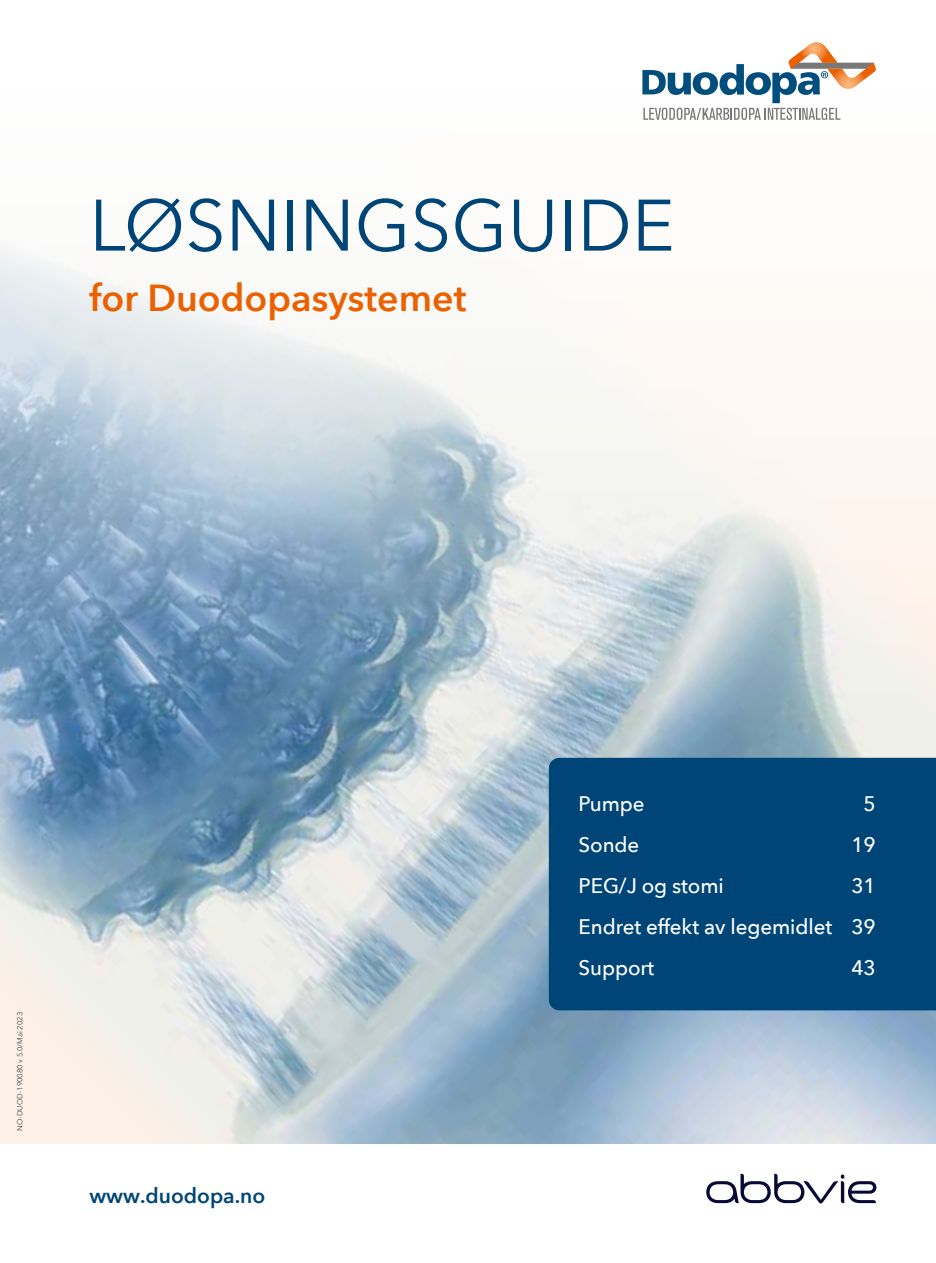
<style>
.page{position:relative;width:936px;height:1263px;background:#fff}
.page>*{position:absolute;margin:0;border:0;box-sizing:border-box;transform-origin:0 0}
.t1{font:72px "Avenir Next";color:#004577}
.t2{font:600 37.5px "Avenir Next";color:#eb6000}
.t3{font:500 21px/41px "Avenir Next";letter-spacing:-.005em;color:#fff;text-align:justify}
.t4{font:600 21px "Avenir Next";color:#004577}
.t5{font:7.5px "Avenir Next";color:#484847}
</style>
<div class="page">
<img style="left:0;top:42px;width:935px;height:1102px">
<div style="left:549px;top:758px;width:386px;height:252px;background:#004577"></div>
<svg style="left:706px;top:1174px;width:170px;height:29px"></svg>
<svg style="left:642px;top:43px;width:234px;height:77px"></svg>
<h1 class="t1" style="left:89px;top:165px;width:586px">LØSNINGSGUIDE</h1>
<h2 class="t2" style="left:89px;top:265px;width:378px">for Duodopasystemet</h2>
<p class="t5" style="left:13px;top:1131px;width:120px;rotate:-90deg">NO-DUOD-190080 v 5.0/Mai 2023</p>
<p class="t4" style="left:89px;top:1178px;width:177px">www.duodopa.no</p>
<p class="t3" style="left:578px;top:782px;width:68px">Pumpe</p>
<p class="t3" style="left:863px;top:782px;width:14px">5</p>
<p class="t3" style="left:578px;top:823px;width:62px">Sonde</p>
<p class="t3" style="left:851px;top:823px;width:26px">19</p>
<p class="t3" style="left:578px;top:865px;width:147px">PEG/J og stomi</p>
<p class="t3" style="left:578px;top:865px;width:299px;text-indent:273px">31<br>Endret effekt av legemidlet 39<br>Support</p>
<p class="t3" style="left:851px;top:947px;width:26px">43</p>
</div>
